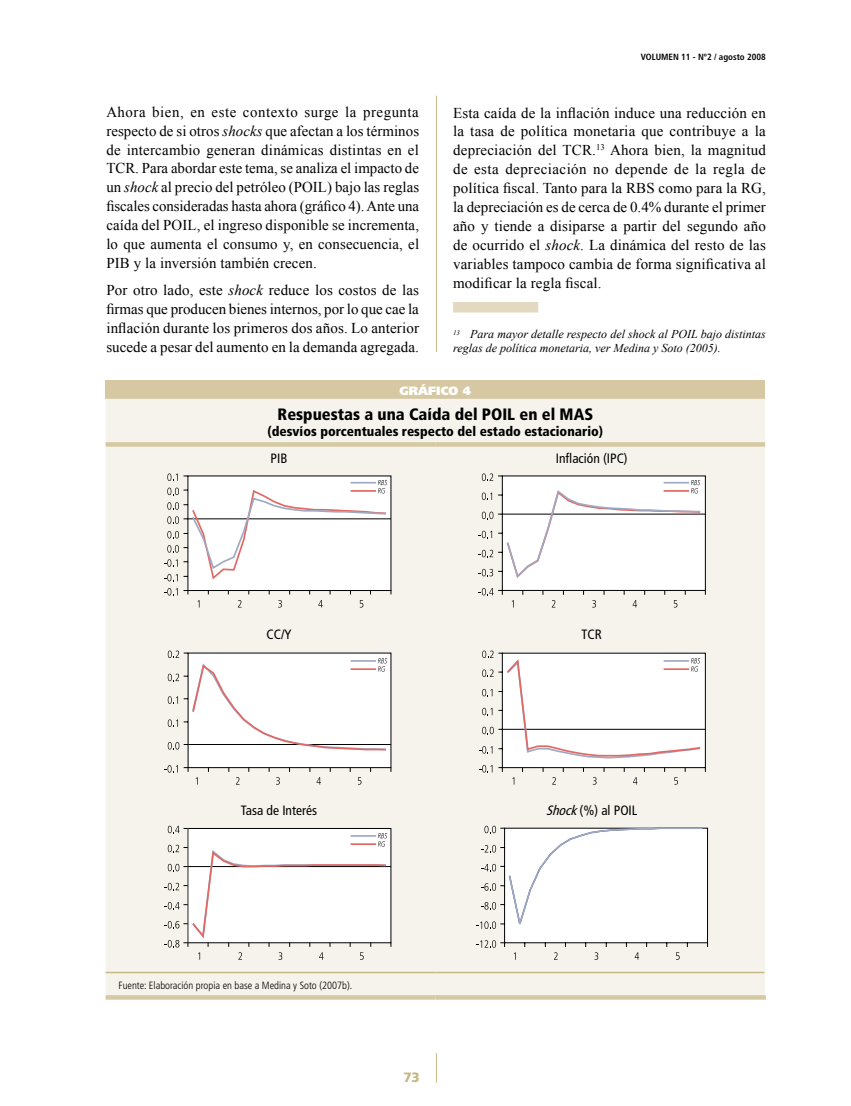
<style>
.page{position:relative;width:851px;height:1106px;background:#fff}
.page>*{position:absolute;margin:0;border:0;box-sizing:border-box;transform-origin:0 0}
.t1{font:900 condensed 16.5px "Frutiger";color:#000}
.t2{font:15px/18.9px "Times New Roman";letter-spacing:.01em;color:#000;text-align:justify}
.t3{font:condensed 13.5px "Frutiger";color:#000}
.t4{font:900 condensed 13.5px "Frutiger";color:#000}
.t5{font:900 13.5px "Frutiger";color:#c7b785}
.t6{font:italic 12px/13.2px "Times New Roman";color:#000}
.t7{font:900 12px "Frutiger";color:#fff}
.t8{font:300 condensed 10.5px "Frutiger";color:#000}
.t9{font:700 condensed 9px "Frutiger";color:#000}
.s1{font-style:italic}
</style>
<div class="page">
<hr style="left:436px;top:96px;width:1px;height:986px;background:#c7b785">
<div style="left:427px;top:352px;width:17px;height:700px;background:#fff"></div>
<div style="left:453px;top:302px;width:85px;height:10px;background:#e2d9c0"></div>
<div style="left:106px;top:381px;width:659px;height:18px;background:#d5c8a2"></div>
<div style="left:106px;top:399px;width:659px;height:596px;background:#f6f3ec"></div>
<svg style="left:106px;top:442px;width:329px;height:4px"></svg>
<svg style="left:435px;top:442px;width:330px;height:4px"></svg>
<hr style="left:106px;top:971px;width:329px;height:2px;background:#c7b785">
<hr style="left:435px;top:971px;width:329px;height:2px;background:#c7b785">
<hr style="left:106px;top:995px;width:329px;height:4px;background:#d5c8a2">
<hr style="left:435px;top:995px;width:330px;height:4px;background:#d5c8a2">
<svg style="left:164px;top:473px;width:228px;height:134px"></svg>
<svg style="left:478px;top:473px;width:228px;height:134px"></svg>
<svg style="left:164px;top:650px;width:228px;height:134px"></svg>
<svg style="left:479px;top:650px;width:227px;height:134px"></svg>
<svg style="left:165px;top:825px;width:226px;height:134px"></svg>
<svg style="left:476px;top:825px;width:232px;height:134px"></svg>
<p class="t9" style="left:640px;top:51px;width:12px">VOLUMEN</p>
<p class="t9" style="left:681px;top:51px;width:86px">11 - Nº2 / agosto 2008</p>
<p class="t2" style="left:106px;top:102px;width:314px">Ahora bien, en este contexto surge la pregunta respecto de si otros <span class="s1">shocks</span> que afectan a los términos de intercambio generan dinámicas distintas en el TCR. Para abordar este tema, se analiza el impacto de un <span class="s1">shock</span> al precio del petróleo (POIL) bajo las reglas fiscales consideradas hasta ahora (gráfico 4). Ante una caída del POIL, el ingreso disponible se incrementa, lo que aumenta el consumo y, en consecuencia, el PIB y la inversión también crecen.</p>
<p class="t2" style="left:106px;top:281px;width:314px">Por otro lado, este <span class="s1">shock</span> reduce los costos de las firmas que producen bienes internos, por lo que cae la inflación durante los primeros dos años. Lo anterior sucede a pesar del aumento en la demanda agregada.</p>
<p class="t2" style="left:453px;top:103px;width:314px">Esta caída de la inflación induce una reducción en la tasa de política monetaria que contribuye a la depreciación del TCR.<sup>13</sup> Ahora bien, la magnitud de esta depreciación no depende de la regla de política fiscal. Tanto para la RBS como para la RG, la depreciación es de cerca de 0.4% durante el primer año y tiende a disiparse a partir del segundo año de ocurrido el <span class="s1">shock</span>. La dinámica del resto de las variables tampoco cambia de forma significativa al modificar la regla fiscal.</p>
<p class="t6" style="left:453px;top:327px;width:314px"><sup>13</sup> Para mayor detalle respecto del shock al POIL bajo distintas reglas de política monetaria, ver Medina y Soto (2005).</p>
<p class="t7" style="left:399px;top:383px;width:73px">GRÁFICO 4</p>
<p class="t1" style="left:277px;top:404px;width:317px">Respuestas a una Caída del POIL en el MAS</p>
<p class="t4" style="left:267px;top:423px;width:337px">(desvíos porcentuales respecto del estado estacionario)</p>
<p class="t3" style="left:270px;top:450px;width:18px">PIB</p>
<p class="t3" style="left:555px;top:450px;width:73px">Inflación (IPC)</p>
<p class="t3" style="left:266px;top:626px;width:26px">CC/Y</p>
<p class="t3" style="left:581px;top:626px;width:22px">TCR</p>
<p class="t3" style="left:241px;top:802px;width:78px">Tasa de Interés</p>
<p class="t3" style="left:546px;top:802px;width:93px"><span class="s1">Shock</span>(%) al POIL</p>
<p class="t8" style="left:118px;top:979px;width:235px">Fuente: Elaboración propia en base a Medina y Soto (2007b).</p>
<p class="t5" style="left:403px;top:1069px;width:18px">73</p>
</div>
